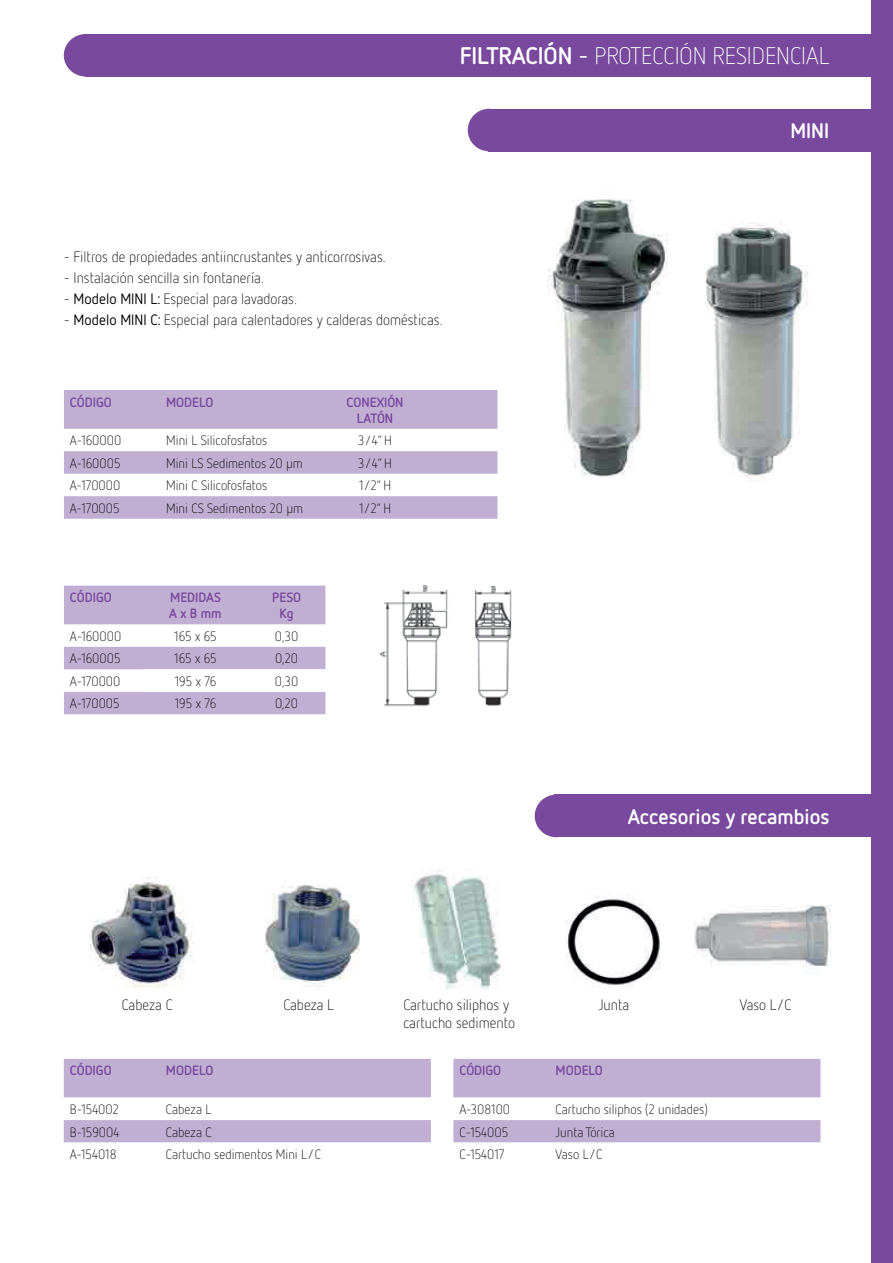
<style>
.page{position:relative;width:893px;height:1263px;background:#fff}
.page>*{position:absolute;margin:0;border:0;box-sizing:border-box;transform-origin:0 0}
.t1{font:300 24px "Netto OT";color:#fff}
.t2{font:700 21px "Netto OT";color:#fff}
.t3{font:300 15px "Netto OT";color:#000001}
.t4{font:300 13.5px "Netto OT";color:#000001}
.t5{font:700 13.5px/16.2px "Netto OT";color:#78499d;text-align:center}
.s1{font-weight:700}
.s2{font-weight:400}
</style>
<div class="page">
<div style="left:872px;top:0;width:21px;height:1263px;background:#78499d"></div>
<div style="left:86px;top:34px;width:807px;height:43px;background:#78499d"></div>
<div style="left:64px;top:34px;width:44px;height:43px;background:#78499d;border-radius:50%"></div>
<div style="left:488px;top:109px;width:405px;height:42px;background:#78499d"></div>
<div style="left:468px;top:109px;width:42px;height:42px;background:#78499d;border-radius:50%"></div>
<div style="left:554px;top:795px;width:339px;height:42px;background:#78499d"></div>
<div style="left:535px;top:795px;width:42px;height:42px;background:#78499d;border-radius:50%"></div>
<img style="left:547px;top:199px;width:121px;height:278px">
<img style="left:705px;top:222px;width:103px;height:260px">
<img style="left:89px;top:878px;width:104px;height:110px">
<img style="left:264px;top:885px;width:96px;height:101px">
<img style="left:565px;top:894px;width:96px;height:95px">
<img style="left:694px;top:905px;width:138px;height:61px">
<img style="left:412px;top:868px;width:92px;height:121px">
<img style="left:379px;top:585px;width:133px;height:122px">
<svg style="left:64px;top:586px;width:261px;height:128px"></svg>
<svg style="left:64px;top:390px;width:433px;height:129px;fill:#c1afd3"></svg>
<svg style="left:64px;top:1059px;width:367px;height:84px"></svg>
<svg style="left:453px;top:1059px;width:367px;height:84px"></svg>
<h1 class="t1" style="left:460px;top:41px;width:371px"><span class="s1">FILTRACIÓN</span> <span class="s2">-</span> PROTECCIÓN RESIDENCIAL</h1>
<p class="t3" style="left:64px;top:248px;width:323px">- Filtros de propiedades antiincrustantes y anticorrosivas.</p>
<p class="t3" style="left:64px;top:269px;width:202px">- Instalación sencilla sin fontanería.</p>
<p class="t3" style="left:64px;top:290px;width:235px">- <span class="s2">Modelo MINI L:</span> Especial para lavadoras.</p>
<p class="t3" style="left:64px;top:311px;width:380px">- <span class="s2">Modelo MINI C:</span> Especial para calentadores y calderas domésticas.</p>
<p class="t5" style="left:70px;top:393px;width:43px">CÓDIGO</p>
<p class="t5" style="left:166px;top:393px;width:49px">MODELO</p>
<p class="t5" style="left:347px;top:393px;width:58px">CONEXIÓN<br>LATÓN</p>
<p class="t4" style="left:70px;top:432px;width:53px">A-160000</p>
<p class="t4" style="left:166px;top:432px;width:103px">Mini L Silicofosfatos</p>
<p class="t4" style="left:358px;top:432px;width:35px">3/4” H</p>
<p class="t4" style="left:70px;top:455px;width:52px">A-160005</p>
<p class="t4" style="left:166px;top:455px;width:138px">Mini LS Sedimentos 20 μm</p>
<p class="t4" style="left:358px;top:455px;width:35px">3/4” H</p>
<p class="t4" style="left:70px;top:477px;width:52px">A-170000</p>
<p class="t4" style="left:166px;top:477px;width:103px">Mini C Silicofosfatos</p>
<p class="t4" style="left:359px;top:477px;width:34px">1/2” H</p>
<p class="t4" style="left:70px;top:500px;width:51px">A-170005</p>
<p class="t4" style="left:166px;top:500px;width:139px">Mini CS Sedimentos 20 μm</p>
<p class="t4" style="left:359px;top:500px;width:34px">1/2” H</p>
<p class="t5" style="left:70px;top:589px;width:43px">CÓDIGO</p>
<p class="t5" style="left:169px;top:589px;width:54px;text-align:left">MEDIDAS<br>A x B mm</p>
<p class="t5" style="left:272px;top:589px;width:31px">PESO<br>Kg</p>
<p class="t4" style="left:70px;top:628px;width:53px">A-160000</p>
<p class="t4" style="left:174px;top:628px;width:44px">165 x 65</p>
<p class="t4" style="left:275px;top:628px;width:25px">0,30</p>
<p class="t4" style="left:70px;top:650px;width:52px">A-160005</p>
<p class="t4" style="left:174px;top:650px;width:44px">165 x 65</p>
<p class="t4" style="left:275px;top:650px;width:25px">0,20</p>
<p class="t4" style="left:70px;top:673px;width:52px">A-170000</p>
<p class="t4" style="left:175px;top:673px;width:43px">195 x 76</p>
<p class="t4" style="left:275px;top:673px;width:25px">0,30</p>
<p class="t4" style="left:70px;top:695px;width:51px">A-170005</p>
<p class="t4" style="left:175px;top:695px;width:43px">195 x 76</p>
<p class="t4" style="left:275px;top:695px;width:25px">0,20</p>
<h2 class="t2" style="left:790px;top:117px;width:40px">MINI</h2>
<h2 class="t2" style="left:628px;top:803px;width:203px">Accesorios y recambios</h2>
<p class="t3" style="left:122px;top:996px;width:52px">Cabeza C</p>
<p class="t3" style="left:283px;top:996px;width:52px">Cabeza L</p>
<p class="t3" style="left:403px;top:996px;width:107px">Cartucho siliphos y</p>
<p class="t3" style="left:598px;top:996px;width:32px">Junta</p>
<p class="t3" style="left:740px;top:996px;width:53px">Vaso L/C</p>
<p class="t3" style="left:403px;top:1014px;width:113px">cartucho sedimento</p>
<p class="t5" style="left:70px;top:1062px;width:43px">CÓDIGO</p>
<p class="t5" style="left:166px;top:1062px;width:49px">MODELO</p>
<p class="t4" style="left:70px;top:1101px;width:50px">B-154002</p>
<p class="t4" style="left:166px;top:1101px;width:47px">Cabeza L</p>
<p class="t4" style="left:70px;top:1123px;width:51px">B-159004</p>
<p class="t4" style="left:166px;top:1123px;width:47px">Cabeza C</p>
<p class="t4" style="left:70px;top:1146px;width:48px">A-154018</p>
<p class="t4" style="left:166px;top:1146px;width:156px">Cartucho sedimentos Mini L/C</p>
<p class="t5" style="left:459px;top:1062px;width:43px">CÓDIGO</p>
<p class="t5" style="left:556px;top:1062px;width:49px">MODELO</p>
<p class="t4" style="left:459px;top:1101px;width:52px">A-308100</p>
<p class="t4" style="left:556px;top:1101px;width:154px">Cartucho siliphos (2 unidades)</p>
<p class="t4" style="left:459px;top:1123px;width:50px">C-154005</p>
<p class="t4" style="left:556px;top:1123px;width:61px">Junta Tórica</p>
<p class="t4" style="left:459px;top:1146px;width:47px">C-154017</p>
<p class="t4" style="left:556px;top:1146px;width:48px">Vaso L/C</p>
</div>
